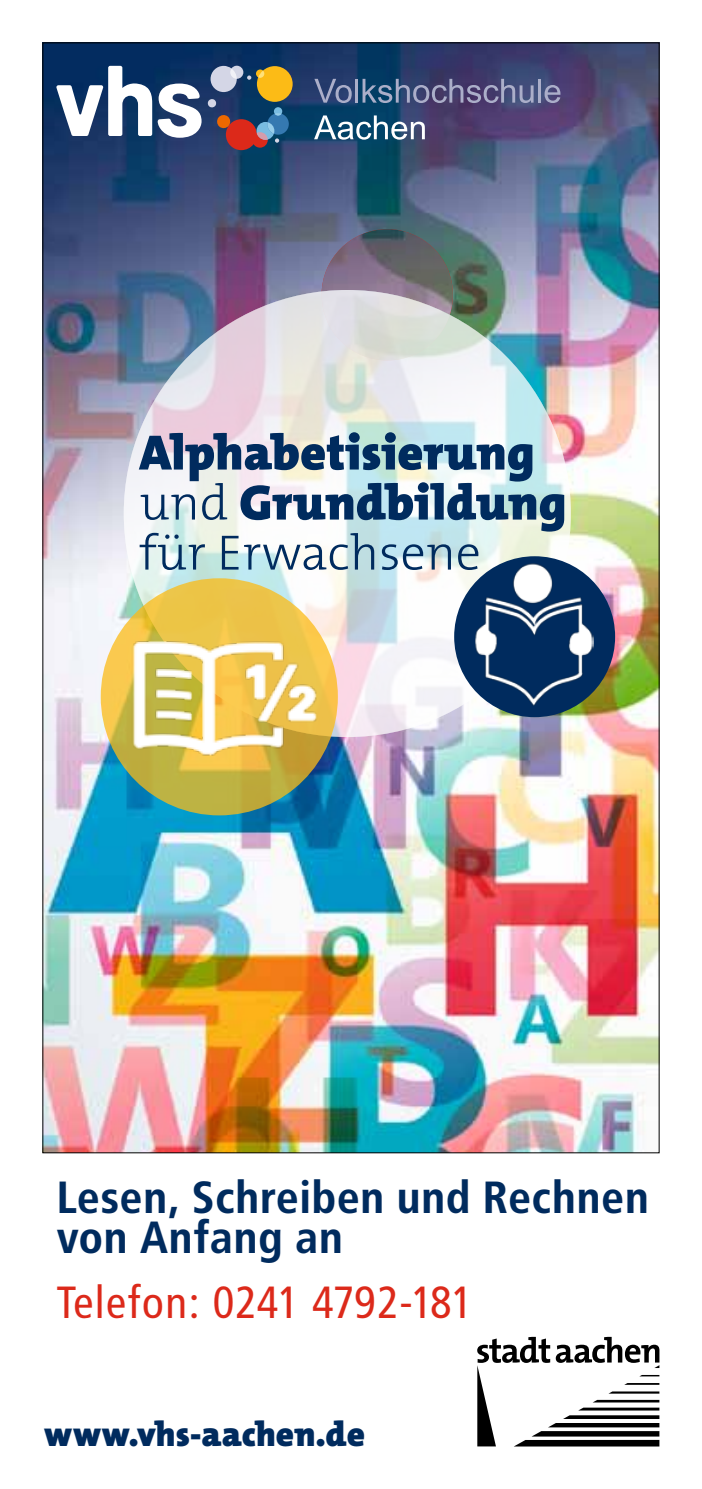
<style>
.page{position:relative;width:702px;height:1489px;background:#fff}
.page>*{position:absolute;margin:0;border:0;box-sizing:border-box;transform-origin:0 0}
.t1{font:900 50px/50px "The Mix B W9";color:#002b5e}
.t2{font:300 50px "The Mix B W3";color:#002b5e}
.t3{font:700 45px/40px "Transit Pro";color:#002b5e}
.t4{font:45px "Transit Pro";letter-spacing:-.03em;color:#dc291a}
.t5{font:900 35px "The Mix B W9";letter-spacing:.005em;color:#002b5e}
.s1{font-family:"The Mix B W3";font-weight:300}
</style>
<div class="page">
<img style="left:45px;top:45px;width:612px;height:1106px">
<svg style="left:477px;top:1336px;width:182px;height:110px"></svg>
<img style="left:321px;top:229px;width:132px;height:88px">
<svg style="left:124px;top:290px;width:446px;height:447px"></svg>
<div style="left:454px;top:556px;width:161px;height:161px;background:#002b5e;border-radius:50%"></div>
<img style="left:474px;top:563px;width:120px;height:143px">
<img style="left:101px;top:578px;width:237px;height:237px;border-radius:118px">
<svg style="left:56px;top:66px;width:96px;height:70px"></svg>
<svg style="left:158px;top:84px;width:43px;height:54px"></svg>
<svg style="left:314px;top:115px;width:111px;height:25px"></svg>
<svg style="left:314px;top:79px;width:38px;height:24px"></svg>
<hr style="left:355px;top:79px;width:3px;height:24px;background:#abaec9">
<svg style="left:362px;top:79px;width:171px;height:24px;background:#565f87"></svg>
<hr style="left:538px;top:79px;width:3px;height:24px;background:#abaec9">
<svg style="left:544px;top:85px;width:16px;height:18px"></svg>
<svg style="left:207px;top:66px;width:85px;height:84px;background:#6a6264"></svg>
<p class="t1" style="left:139px;top:428px;width:428px">Alphabetisierung <span class="s1">und</span> Grundbildung</p>
<p class="t2" style="left:139px;top:520px;width:343px">für Erwachsene</p>
<p class="t3" style="left:57px;top:1177px;width:594px">Lesen, Schreiben und Rechnen von Anfang an</p>
<p class="t4" style="left:57px;top:1276px;width:419px">Telefon: 0241 4792-181</p>
<p class="t5" style="left:44px;top:1411px;width:322px">www.vhs-aachen.de</p>
</div>
